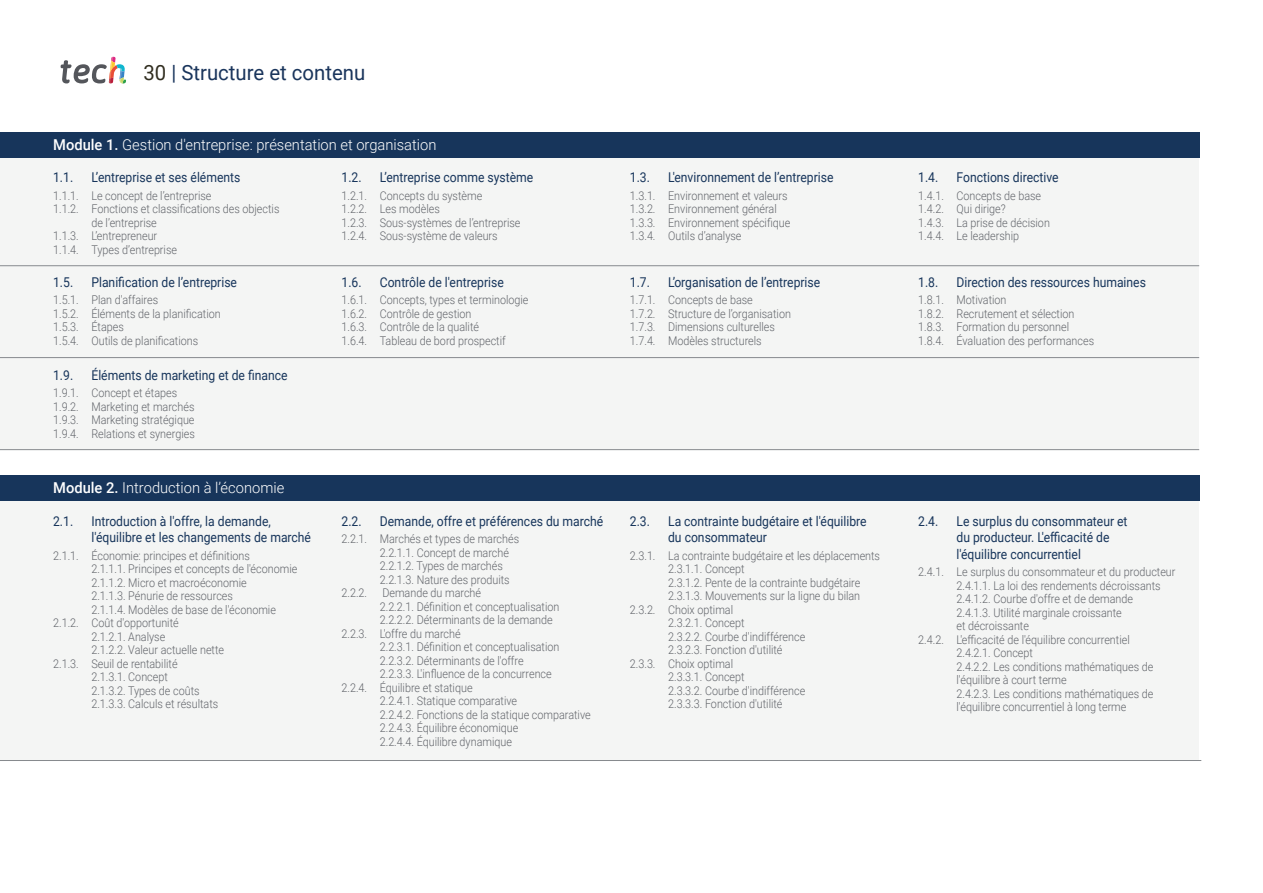
<style>
.page{position:relative;width:1263px;height:893px;background:#fff}
.page>*{position:absolute;margin:0;border:0;box-sizing:border-box;transform-origin:0 0}
.t1{font:21px "Roboto";color:#1a355c}
.t2{font:300 15px "Roboto";color:#fff}
.t3{font:13.5px/16.5px "Roboto";color:#17355b;scale:.9 1}
.t4{font:300 12px/13.5px "Roboto";color:#61646a;scale:.9 1}
.s1{color:#312e20}
.s2{font-weight:500}
</style>
<div class="page">
<div style="left:0;top:132px;width:1199px;height:317px;background:#f4f5f4"></div>
<div style="left:0;top:475px;width:1199px;height:286px;background:#f4f5f4"></div>
<div style="left:0;top:132px;width:1199px;height:25px;background:#17355b"></div>
<hr style="left:0;top:357px;width:1199px;height:1px;background:#878a8e">
<hr style="left:0;top:265px;width:1199px;height:1px;background:#878a8e">
<hr style="left:0;top:449px;width:1199px;height:1px;background:#878a8e">
<hr style="left:0;top:760px;width:1201px;height:1px;background:#878a8e">
<svg style="left:61px;top:57px;width:65px;height:27px"></svg>
<div style="left:0;top:475px;width:1199px;height:26px;background:#17355b"></div>
<h1 class="t1" style="left:144px;top:57px;width:223px"><span class="s1">30</span> | Structure et contenu</h1>
<p class="t2" style="left:53px;top:134px;width:385px"><span class="s2">Module 1.</span> Gestion d'entreprise: présentation et organisation</p>
<p class="t3" style="left:53px;top:168px;width:24px">1.1.</p>
<p class="t3" style="left:91px;top:168px;width:167px">L’entreprise et ses éléments</p>
<p class="t4" style="left:53px;top:188px;width:177px">1.1.1. Le concept de l’entreprise</p>
<p class="t4" style="left:53px;top:202px;width:253px">1.1.2. Fonctions et classifications des objectis</p>
<p class="t4" style="left:91px;top:215px;width:74px">de l’entreprise</p>
<p class="t4" style="left:53px;top:229px;width:117px">1.1.3. L’entrepreneur</p>
<p class="t4" style="left:53px;top:242px;width:139px">1.1.4. Types d’entreprise</p>
<p class="t3" style="left:53px;top:273px;width:24px">1.5.</p>
<p class="t3" style="left:91px;top:273px;width:163px">Planification de l’entreprise</p>
<p class="t4" style="left:53px;top:293px;width:188px">1.5.1. Plan d'affaires<br>1.5.2. Éléments de la planification<br>1.5.3. Étapes<br>1.5.4. Outils de planifications</p>
<p class="t3" style="left:53px;top:366px;width:24px">1.9.</p>
<p class="t3" style="left:91px;top:366px;width:219px">Éléments de marketing et de finance</p>
<p class="t4" style="left:53px;top:386px;width:159px">1.9.1. Concept et étapes<br>1.9.2. Marketing et marchés<br>1.9.3. Marketing stratégique<br>1.9.4. Relations et synergies</p>
<p class="t2" style="left:53px;top:477px;width:233px"><span class="s2">Module 2.</span> Introduction à l’économie</p>
<p class="t3" style="left:53px;top:512px;width:24px">2.1.</p>
<p class="t3" style="left:91px;top:512px;width:246px">Introduction à l'offre, la demande, l'équilibre et les changements de marché</p>
<p class="t4" style="left:53px;top:548px;width:220px">2.1.1. Économie: principes et définitions</p>
<p class="t4" style="left:91px;top:562px;width:230px">2.1.1.1. Principes et concepts de l'économie</p>
<p class="t4" style="left:91px;top:575px;width:174px">2.1.1.2. Micro et macroéconomie</p>
<p class="t4" style="left:91px;top:589px;width:159px">2.1.1.3. Pénurie de ressources</p>
<p class="t4" style="left:91px;top:602px;width:207px">2.1.1.4. Modèles de base de l'économie</p>
<p class="t4" style="left:53px;top:616px;width:141px">2.1.2. Coût d'opportunité</p>
<p class="t4" style="left:91px;top:629px;width:84px">2.1.2.1. Analyse</p>
<p class="t4" style="left:91px;top:643px;width:149px">2.1.2.2. Valeur actuelle nette</p>
<p class="t4" style="left:53px;top:656px;width:140px">2.1.3. Seuil de rentabilité</p>
<p class="t4" style="left:91px;top:670px;width:86px">2.1.3.1. Concept</p>
<p class="t4" style="left:91px;top:683px;width:122px">2.1.3.2. Types de coûts</p>
<p class="t4" style="left:91px;top:697px;width:142px">2.1.3.3. Calculs et résultats</p>
<p class="t3" style="left:341px;top:168px;width:24px">1.2.</p>
<p class="t3" style="left:380px;top:168px;width:172px">L’entreprise comme système</p>
<p class="t4" style="left:341px;top:188px;width:200px">1.2.1. Concepts du système<br>1.2.2. Les modèles<br>1.2.3. Sous-systèmes de l’entreprise<br>1.2.4. Sous-système de valeurs</p>
<p class="t3" style="left:341px;top:273px;width:24px">1.6.</p>
<p class="t3" style="left:380px;top:273px;width:139px">Contrôle de l'entreprise</p>
<p class="t4" style="left:341px;top:293px;width:209px">1.6.1. Concepts, types et terminologie<br>1.6.2. Contrôle de gestion<br>1.6.3. Contrôle de la qualité<br>1.6.4. Tableau de bord prospectif</p>
<p class="t3" style="left:341px;top:512px;width:24px">2.2.</p>
<p class="t3" style="left:380px;top:512px;width:250px">Demande, offre et préférences du marché</p>
<p class="t4" style="left:341px;top:532px;width:199px">2.2.1. Marchés et types de marchés</p>
<p class="t4" style="left:380px;top:545px;width:145px">2.2.1.1. Concept de marché</p>
<p class="t4" style="left:380px;top:559px;width:138px">2.2.1.2. Types de marchés</p>
<p class="t4" style="left:380px;top:572px;width:146px">2.2.1.3. Nature des produits</p>
<p class="t4" style="left:341px;top:586px;width:30px">2.2.2.</p>
<p class="t4" style="left:382px;top:586px;width:111px">Demande du marché</p>
<p class="t4" style="left:380px;top:599px;width:201px">2.2.2.1. Définition et conceptualisation</p>
<p class="t4" style="left:380px;top:613px;width:194px">2.2.2.2. Déterminants de la demande</p>
<p class="t4" style="left:341px;top:626px;width:134px">2.2.3. L'offre du marché</p>
<p class="t4" style="left:380px;top:640px;width:201px">2.2.3.1. Définition et conceptualisation</p>
<p class="t4" style="left:380px;top:653px;width:161px">2.2.3.2. Déterminants de l'offre</p>
<p class="t4" style="left:380px;top:667px;width:193px">2.2.3.3. L'influence de la concurrence</p>
<p class="t4" style="left:341px;top:680px;width:147px">2.2.4. Équilibre et statique</p>
<p class="t4" style="left:380px;top:694px;width:154px">2.2.4.1. Statique comparative</p>
<p class="t4" style="left:380px;top:707px;width:236px">2.2.4.2. Fonctions de la statique comparative</p>
<p class="t4" style="left:380px;top:721px;width:155px">2.2.4.3. Équilibre économique</p>
<p class="t4" style="left:380px;top:734px;width:148px">2.2.4.4. Équilibre dynamique</p>
<p class="t3" style="left:630px;top:168px;width:24px">1.3.</p>
<p class="t3" style="left:668px;top:168px;width:185px">L'environnement de l’entreprise</p>
<p class="t4" style="left:630px;top:188px;width:180px">1.3.1. Environnement et valeurs<br>1.3.2. Environnement général<br>1.3.3. Environnement spécifique<br>1.3.4. Outils d’analyse</p>
<p class="t3" style="left:630px;top:273px;width:24px">1.7.</p>
<p class="t3" style="left:668px;top:273px;width:171px">L’organisation de l’entreprise</p>
<p class="t4" style="left:630px;top:293px;width:180px">1.7.1. Concepts de base<br>1.7.2. Structure de l’organisation<br>1.7.3. Dimensions culturelles<br>1.7.4. Modèles structurels</p>
<p class="t3" style="left:630px;top:512px;width:24px">2.3.</p>
<p class="t3" style="left:668px;top:512px;width:222px">La contrainte budgétaire et l'équilibre du consommateur</p>
<p class="t4" style="left:630px;top:548px;width:280px">2.3.1. La contrainte budgétaire et les déplacements</p>
<p class="t4" style="left:668px;top:562px;width:86px">2.3.1.1. Concept</p>
<p class="t4" style="left:668px;top:575px;width:215px">2.3.1.2. Pente de la contrainte budgétaire</p>
<p class="t4" style="left:668px;top:589px;width:215px">2.3.1.3. Mouvements sur la ligne du bilan</p>
<p class="t4" style="left:630px;top:602px;width:116px">2.3.2. Choix optimal</p>
<p class="t4" style="left:668px;top:616px;width:86px">2.3.2.1. Concept</p>
<p class="t4" style="left:668px;top:629px;width:154px">2.3.2.2. Courbe d'indifférence</p>
<p class="t4" style="left:668px;top:643px;width:129px">2.3.2.3. Fonction d'utilité</p>
<p class="t4" style="left:630px;top:656px;width:116px">2.3.3. Choix optimal</p>
<p class="t4" style="left:668px;top:670px;width:86px">2.3.3.1. Concept</p>
<p class="t4" style="left:668px;top:683px;width:154px">2.3.3.2. Courbe d'indifférence</p>
<p class="t4" style="left:668px;top:697px;width:129px">2.3.3.3. Fonction d'utilité</p>
<p class="t3" style="left:918px;top:168px;width:24px">1.4.</p>
<p class="t3" style="left:956px;top:168px;width:115px">Fonctions directive</p>
<p class="t4" style="left:918px;top:188px;width:148px">1.4.1. Concepts de base<br>1.4.2. Qui dirige?<br>1.4.3. La prise de décision<br>1.4.4. Le leadership</p>
<p class="t3" style="left:918px;top:273px;width:24px">1.8.</p>
<p class="t3" style="left:956px;top:273px;width:212px">Direction des ressources humaines</p>
<p class="t4" style="left:918px;top:293px;width:197px">1.8.1. Motivation<br>1.8.2. Recrutement et sélection<br>1.8.3. Formation du personnel<br>1.8.4. Évaluation des performances</p>
<p class="t3" style="left:918px;top:512px;width:24px">2.4.</p>
<p class="t3" style="left:956px;top:512px;width:192px">Le surplus du consommateur et du producteur. L'efficacité de l'équilibre concurrentiel</p>
<p class="t4" style="left:918px;top:565px;width:287px">2.4.1. Le surplus du consommateur et du producteur</p>
<p class="t4" style="left:956px;top:578px;width:228px">2.4.1.1. La loi des rendements décroissants</p>
<p class="t4" style="left:956px;top:592px;width:198px">2.4.1.2. Courbe d'offre et de demande</p>
<p class="t4" style="left:956px;top:605px;width:185px">2.4.1.3. Utilité marginale croissante</p>
<p class="t4" style="left:956px;top:619px;width:82px">et décroissante</p>
<p class="t4" style="left:918px;top:632px;width:237px">2.4.2. L'efficacité de l'équilibre concurrentiel</p>
<p class="t4" style="left:956px;top:646px;width:86px">2.4.2.1. Concept</p>
<p class="t4" style="left:956px;top:659px;width:220px">2.4.2.2. Les conditions mathématiques de</p>
<p class="t4" style="left:956px;top:673px;width:124px">l'équilibre à court terme</p>
<p class="t4" style="left:956px;top:686px;width:220px">2.4.2.3. Les conditions mathématiques de</p>
<p class="t4" style="left:956px;top:700px;width:190px">l'équilibre concurrentiel à long terme</p>
</div>
